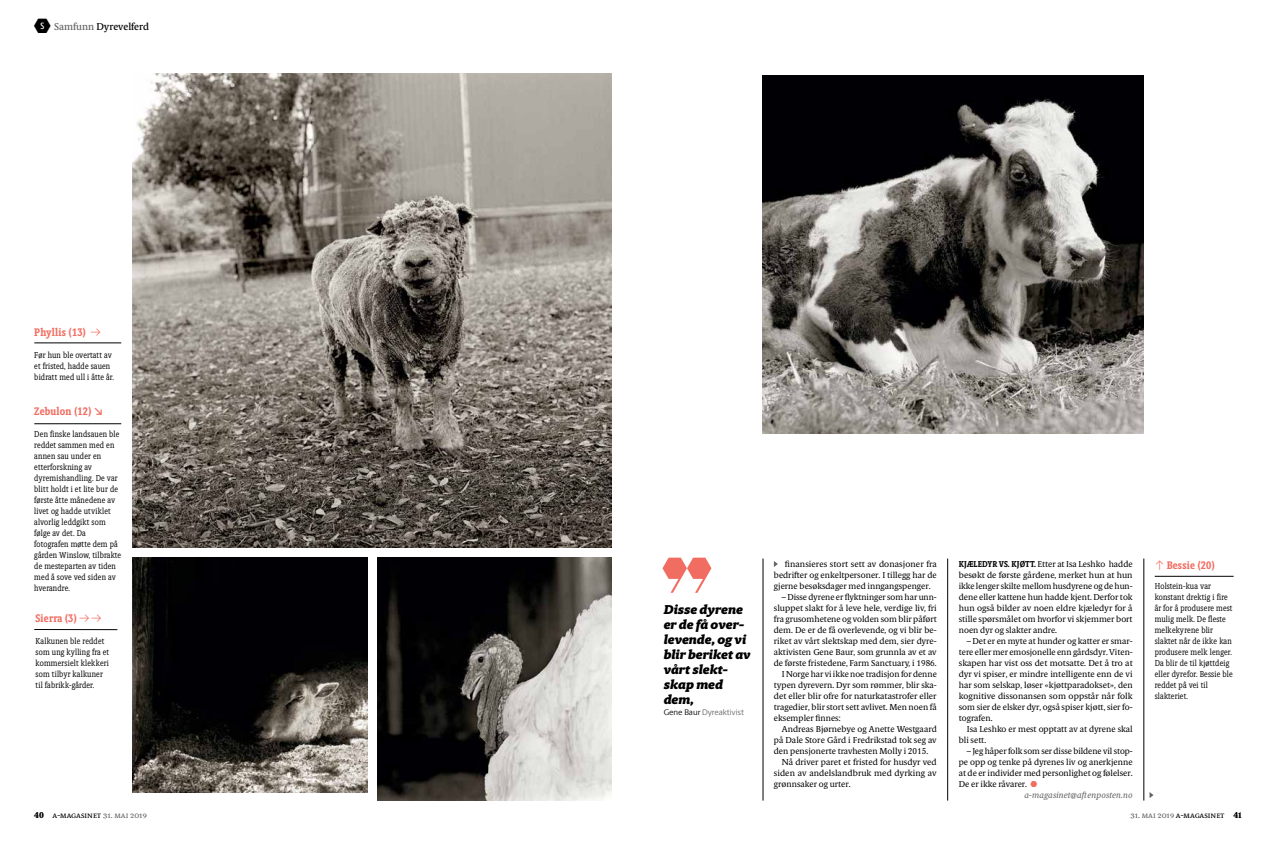
<style>
.page{position:relative;width:1276px;height:842px;background:#fff}
.page>*{position:absolute;margin:0;border:0;box-sizing:border-box;transform-origin:0 0}
.t1{font:italic 900 12.9px/15px "Berlingske Slab PRO";letter-spacing:.005em;color:#000}
.t2{font:700 11px "Berlingske Slab Cn PRO";letter-spacing:.02em;color:#f26d61}
.t3{font:500 10px "Berlingske Serif Tx PRO";color:#000}
.t4{font:8.6px/11px "Berlingske Serif Tx PRO";color:#000;text-align:justify}
.t5{font:8.6px/11px "Berlingske Slab Cn PRO";letter-spacing:.02em;color:#000}
.t6{font:italic 8.6px "Berlingske Serif Tx PRO";color:#636466}
.t7{font:8.2px "Berlingske Sans PRO";letter-spacing:-.005em;color:#636466}
.s1{font-family:"Amag Pi";font-weight:400;font-size:20.8px}
.s2{color:#636466}
.s3{font-weight:400}
.s4{color:#000}
.s5{font-family:"Berlingske Slab Cn PRO";font-weight:700}
.s6{font-family:"Amag Pi";color:#f26d61}
.s7{font-weight:900}
</style>
<div class="page">
<svg style="left:662px;top:558px;width:49px;height:35px"></svg>
<img style="left:132px;top:73px;width:479px;height:474px">
<img style="left:132px;top:558px;width:235px;height:234px">
<hr style="left:763px;top:558px;width:1px;height:242px;background:#000">
<hr style="left:947px;top:558px;width:1px;height:242px;background:#000">
<hr style="left:1143px;top:558px;width:1px;height:242px;background:#000">
<hr style="left:34px;top:343px;width:87px;height:1px;background:#000">
<hr style="left:34px;top:424px;width:87px;height:1px;background:#000">
<img style="left:377px;top:558px;width:234px;height:242px">
<hr style="left:34px;top:629px;width:83px;height:1px;background:#000">
<img style="left:763px;top:75px;width:380px;height:358px">
<hr style="left:1154px;top:576px;width:79px;height:1px;background:#000">
<svg style="left:774px;top:561px;width:4px;height:6px"></svg>
<svg style="left:1149px;top:792px;width:4px;height:6px"></svg>
<p class="t3" style="left:34px;top:19px;width:116px"><span class="s1">S</span> <span class="s2">Samfunn</span> Dyrevelferd</p>
<p class="t2" style="left:34px;top:324px;width:68px">Phyllis (13) <span class="s3">→</span></p>
<p class="t5" style="left:34px;top:349px;width:81px">Før hun ble overtatt av et fristed, hadde sauen bidratt med ull i åtte år.</p>
<p class="t2" style="left:34px;top:404px;width:71px">Zebulon (12) ↙</p>
<p class="t5" style="left:34px;top:428px;width:88px">Den finske landsauen ble reddet sammen med en annen sau under en etterforskning av dyremishandling. De var blitt holdt i et lite bur de første åtte månedene av livet og hadde utviklet alvorlig leddgikt som følge av det. Da fotografen møtte dem på gården Winslow, tilbrakte de mesteparten av tiden med å sove ved siden av hverandre.</p>
<p class="t2" style="left:36px;top:610px;width:67px">Sierra (3) <span class="s3">→ →</span></p>
<p class="t5" style="left:36px;top:635px;width:75px">Kalkunen ble reddet som ung kylling fra et kommersielt klekkeri som tilbyr kalkuner til fabrikk-gårder.</p>
<h1 class="t1" style="left:663px;top:601px;width:88px">Disse dyrene er de få over&shy;levende, og vi blir beriket av vårt slekt&shy;skap med dem,</h1>
<p class="t7" style="left:663px;top:707px;width:82px"><span class="s4">Gene Baur</span> Dyreaktivist</p>
<p class="t4" style="left:774px;top:558px;width:164px;text-indent:11px">finansieres stort sett av donasjoner fra bedrifter og enkeltpersoner. I tillegg har de gjerne besøksdager med inngangspenger.</p>
<p class="t4" style="left:782px;top:591px;width:156px">– Disse dyrene er flyktninger som har unn-</p>
<p class="t4" style="left:774px;top:602px;width:164px">sluppet slakt for å leve hele, verdige liv, fri</p>
<p class="t4" style="left:774px;top:613px;width:164px">fra grusomhetene og volden som blir påført</p>
<p class="t4" style="left:774px;top:624px;width:164px">dem. De er de få overlevende, og vi blir be-</p>
<p class="t4" style="left:774px;top:635px;width:164px">riket av vårt slektskap med dem, sier dyre-</p>
<p class="t4" style="left:774px;top:646px;width:164px">aktivisten Gene Baur, som grunnla av et av</p>
<p class="t4" style="left:774px;top:657px;width:164px">de første fristedene, Farm Sanctuary, i 1986.</p>
<p class="t4" style="left:782px;top:668px;width:156px">I Norge har vi ikke noe tradisjon for denne</p>
<p class="t4" style="left:774px;top:679px;width:164px">typen dyrevern. Dyr som rømmer, blir ska-</p>
<p class="t4" style="left:774px;top:690px;width:164px">det eller blir ofre for naturkatastrofer eller</p>
<p class="t4" style="left:774px;top:701px;width:164px">tragedier, blir stort sett avlivet. Men noen få</p>
<p class="t4" style="left:774px;top:712px;width:68px">eksempler finnes:</p>
<p class="t4" style="left:782px;top:723px;width:156px">Andreas Bjørnebye og Anette Westgaard</p>
<p class="t4" style="left:774px;top:734px;width:164px">på Dale Store Gård i Fredrikstad tok seg av</p>
<p class="t4" style="left:774px;top:745px;width:156px">den pensjonerte travhesten Molly i 2015.</p>
<p class="t4" style="left:782px;top:756px;width:156px">Nå driver paret et fristed for husdyr ved</p>
<p class="t4" style="left:774px;top:767px;width:164px">siden av andelslandbruk med dyrking av</p>
<p class="t4" style="left:774px;top:778px;width:78px">grønnsaker og urter.</p>
<p class="t4" style="left:959px;top:558px;width:175px"><span class="s5">KJÆLEDYR VS. KJØTT.</span> Etter at Isa Leshko hadde besøkt de første gårdene, merket hun at hun ikke lenger skilte mellom husdyrene og de hun&shy;dene eller kattene hun hadde kjent. Derfor tok hun også bilder av noen eldre kjæledyr for å stille spørsmålet om hvorfor vi skjemmer bort noen dyr og slakter andre.</p>
<p class="t4" style="left:959px;top:635px;width:175px;text-indent:8px">– Det er en myte at hunder og katter er smar&shy;tere eller mer emosjonelle enn gårdsdyr. Viten&shy;skapen har vist oss det motsatte. Det å tro at dyr vi spiser, er mindre intelligente enn de vi har som selskap, løser «kjøttparadokset», den kognitive dissonansen som oppstår når folk som sier de elsker dyr, også spiser kjøtt, sier fo&shy;tografen.</p>
<p class="t4" style="left:959px;top:723px;width:175px;text-indent:8px">Isa Leshko er mest opptatt av at dyrene skal bli sett.</p>
<p class="t4" style="left:966px;top:745px;width:167px">– Jeg håper folk som ser disse bildene vil stop-</p>
<p class="t4" style="left:959px;top:756px;width:175px">pe opp og tenke på dyrenes liv og anerkjenne</p>
<p class="t4" style="left:959px;top:767px;width:175px">at de er individer med personlighet og følelser.</p>
<p class="t4" style="left:959px;top:778px;width:80px">De er ikke råvarer. <span class="s6">=</span></p>
<p class="t6" style="left:1024px;top:789px;width:110px">a-magasinet@aftenposten.no</p>
<p class="t2" style="left:1154px;top:558px;width:62px"><span class="s3">↑</span> Bessie (20)</p>
<p class="t5" style="left:1154px;top:580px;width:80px">Holstein-kua var konstant drektig i fire år for å produsere mest mulig melk. De fleste melkekyrene blir slaktet når de ikke kan produsere melk lenger.<br>Da blir de til kjøttdeig eller dyrefor. Bessie ble reddet på vei til slakteriet.</p>
<p class="t4" style="left:34px;top:809px;width:114px"><span class="s7">40</span> a-magasinet <span class="s2">31. mai 2019</span></p>
<p class="t4" style="left:1130px;top:809px;width:113px"><span class="s2">31. mai 2019</span> a-magasinet <span class="s7">41</span></p>
</div>
